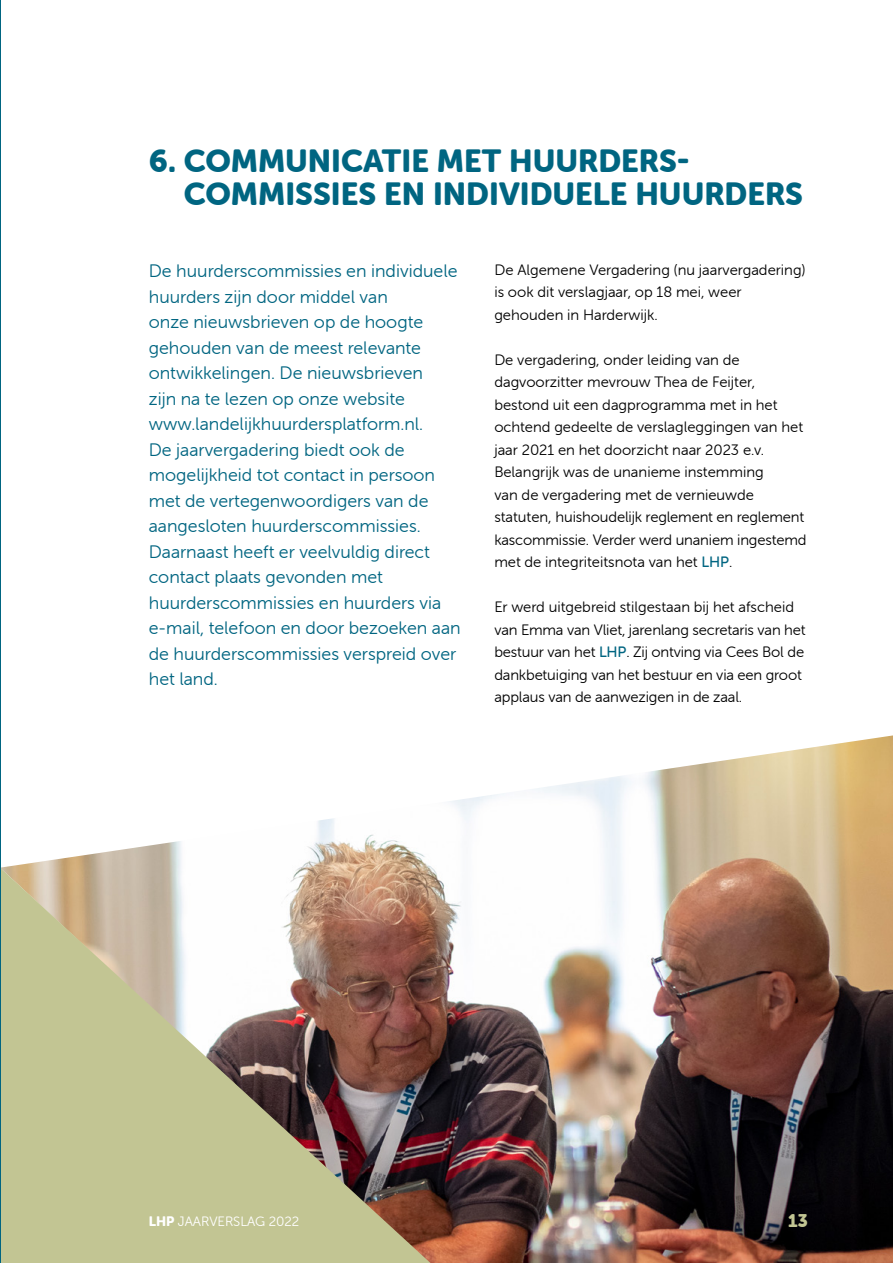
<style>
.page{position:relative;width:893px;height:1263px;background:#fff}
.page>*{position:absolute;margin:0;border:0;box-sizing:border-box;transform-origin:0 0}
.t1{font:31.5px/33px "Museo Sans Rounded 900";color:#006581}
.t2{font:18px/25.5px "Museo Sans Rounded 300";color:#006581}
.t3{font:18px "Museo Sans Rounded 900";color:#c2c593}
.t4{font:15px/22.5px "Museo Sans Rounded 300";color:#000}
.t5{font:13.5px "Museo Sans Rounded 300";color:#fff}
.s1{font-family:"Museo Sans Rounded 500";color:#006581}
.s2{font-family:"Museo Sans Rounded 900"}
</style>
<div class="page">
<img style="left:0;top:735px;width:893px;height:528px">
<img style="left:0;top:868px;width:430px;height:395px">
<h1 class="t1" style="left:184px;top:145px;width:621px;text-indent:-35px">6. COMMUNICATIE MET HUURDERS-<br>COMMISSIES EN INDIVIDUELE HUURDERS</h1>
<p class="t2" style="left:149px;top:258px;width:313px">De huurderscommissies en individuele huurders zijn door middel van<br>onze nieuwsbrieven op de hoogte gehouden van de meest relevante ontwikkelingen. De nieuwsbrieven<br>zijn na te lezen op onze website www.landelijkhuurdersplatform.nl.<br>De jaarvergadering biedt ook de mogelijkheid tot contact in persoon met de vertegenwoordigers van de aangesloten huurderscommissies.<br>Daarnaast heeft er veelvuldig direct contact plaats gevonden met huurderscommissies en huurders via e-mail, telefoon en door bezoeken aan de huurderscommissies verspreid over het land.</p>
<p class="t4" style="left:494px;top:259px;width:313px">De Algemene Vergadering (nu jaarvergadering) is ook dit verslagjaar, op 18 mei, weer gehouden in Harderwijk.</p>
<p class="t4" style="left:494px;top:349px;width:314px">De vergadering, onder leiding van de dagvoorzitter mevrouw Thea de Feijter, bestond uit een dagprogramma met in het ochtend gedeelte de verslagleggingen van het jaar 2021 en het doorzicht naar 2023 e.v.<br>Belangrijk was de unanieme instemming<br>van de vergadering met de vernieuwde statuten, huishoudelijk reglement en reglement kascommissie. Verder werd unaniem ingestemd met de integriteitsnota van het <span class="s1">LHP</span>.</p>
<p class="t4" style="left:494px;top:596px;width:313px">Er werd uitgebreid stilgestaan bij het afscheid van Emma van Vliet, jarenlang secretaris van het bestuur van het <span class="s1">LHP</span>. Zij ontving via Cees Bol de dankbetuiging van het bestuur en via een groot applaus van de aanwezigen in de zaal.</p>
<p class="t5" style="left:149px;top:1213px;width:152px"><span class="s2">LHP</span> JAARVERSLAG 2022</p>
<p class="t3" style="left:788px;top:1211px;width:21px">13</p>
</div>
